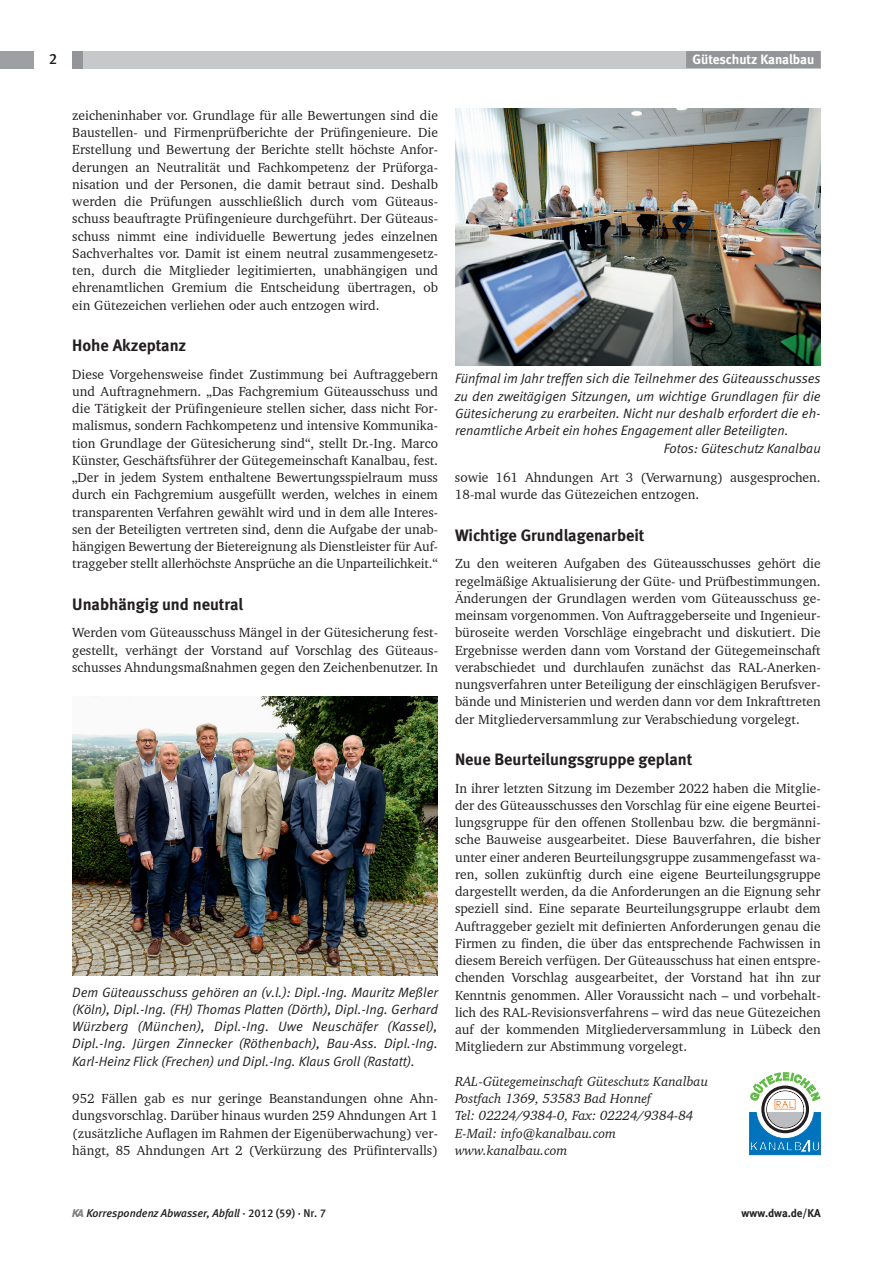
<style>
.page{position:relative;width:893px;height:1263px;background:#fff}
.page>*{position:absolute;margin:0;border:0;box-sizing:border-box;transform-origin:0 0}
.t1{font:16.5px "Meta Bold LF";color:#231f20}
.t2{font:15px "Meta Medium LF";color:#231f20}
.t3{font:13.5px/17.2px "Charter BT";color:#231f20;text-align:justify}
.t4{font:italic 13.5px/17.2px "Meta Normal LF";color:#231f20;text-align:justify}
.t5{font:italic 13.5px/17.2px "Charter BT";color:#231f20}
.t6{font:13.5px "Meta Bold LF";letter-spacing:-.005em;color:#fff}
.t7{font:italic 11.25px "Meta Medium LF";letter-spacing:-.005em;color:#231f20}
.t8{font:700 11.25px "Meta";color:#231f20}
.s1{font-family:"KAKW";font-style:normal;font-size:11.7px;color:#808285}
.s2{font-style:normal}
</style>
<div class="page">
<div style="left:78px;top:51px;width:743px;height:17px;background:#c7c8ca"></div>
<div style="left:686px;top:51px;width:135px;height:17px;background:#939598"></div>
<div style="left:72px;top:51px;width:11px;height:17px;background:#939598"></div>
<div style="left:0;top:51px;width:34px;height:17px;background:#9d9fa2"></div>
<svg style="left:749px;top:1155px;width:72px;height:1px"></svg>
<svg style="left:749px;top:1072px;width:72px;height:83px"></svg>
<img style="left:72px;top:696px;width:366px;height:279px">
<img style="left:455px;top:108px;width:366px;height:258px">
<p class="t2" style="left:49px;top:50px;width:10px">2</p>
<p class="t6" style="left:692px;top:51px;width:123px">Güteschutz Kanalbau</p>
<p class="t3" style="left:72px;top:106px;width:367px">zeicheninhaber vor. Grundlage für alle Bewertungen sind die Baustellen- und Firmenprüfberichte der Prüfingenieure. Die Erstellung und Bewertung der Berichte stellt höchste Anfor&shy;derungen an Neutralität und Fachkompetenz der Prüforga&shy;nisation und der Personen, die damit betraut sind. Deshalb werden die Prüfungen ausschließlich durch vom Güteaus&shy;schuss beauftragte Prüfingenieure durchgeführt. Der Güteaus&shy;schuss nimmt eine individuelle Bewertung jedes einzelnen Sachverhaltes vor. Damit ist einem neutral zusammengesetz&shy;ten, durch die Mitglieder legitimierten, unabhängigen und ehrenamtlichen Gremium die Entscheidung übertragen, ob ein Gütezeichen verliehen oder auch entzogen wird.</p>
<p class="t1" style="left:72px;top:335px;width:116px">Hohe Akzeptanz</p>
<p class="t3" style="left:72px;top:365px;width:367px">Diese Vorgehensweise findet Zustimmung bei Auftraggebern und Auftragnehmern. „Das Fachgremium Güteausschuss und die Tätigkeit der Prüfingenieure stellen sicher, dass nicht For&shy;malismus, sondern Fachkompetenz und intensive Kommunika&shy;tion Grundlage der Gütesicherung sind“, stellt Dr.-Ing. Marco Künster, Geschäftsführer der Gütegemeinschaft Kanalbau, fest. „Der in jedem System enthaltene Bewertungsspielraum muss durch ein Fachgremium ausgefüllt werden, welches in einem transparenten Verfahren gewählt wird und in dem alle Interes&shy;sen der Beteiligten vertreten sind, denn die Aufgabe der unab&shy;hängigen Bewertung der Bietereignung als Dienstleister für Auf&shy;traggeber stellt allerhöchste Ansprüche an die Unparteilichkeit.“</p>
<p class="t1" style="left:72px;top:594px;width:172px">Unabhängig und neutral</p>
<p class="t3" style="left:72px;top:624px;width:367px">Werden vom Güteausschuss Mängel in der Gütesicherung fest&shy;gestellt, verhängt der Vorstand auf Vorschlag des Güteaus&shy;schusses Ahndungsmaßnahmen gegen den Zeichenbenutzer. In</p>
<p class="t4" style="left:72px;top:983px;width:367px">Dem Güteausschuss gehören an (v.l.): Dipl.-Ing. Mauritz Meßler (Köln), Dipl.-Ing. (FH) Thomas Platten (Dörth), Dipl.-Ing. Gerhard Würzberg (München), Dipl.-Ing. Uwe Neuschäfer (Kassel), Dipl.-Ing. Jürgen Zinnecker (Röthenbach), Bau-Ass. Dipl.-Ing.<br>Karl-Heinz Flick (Frechen) und Dipl.-Ing. Klaus Groll (Rastatt).</p>
<p class="t3" style="left:72px;top:1090px;width:367px">952 Fällen gab es nur geringe Beanstandungen ohne Ahn&shy;dungsvorschlag. Darüber hinaus wurden 259 Ahndungen Art 1 (zusätzliche Auflagen im Rahmen der Eigenüberwachung) ver&shy;hängt, 85 Ahndungen Art 2 (Verkürzung des Prüfintervalls)</p>
<p class="t4" style="left:455px;top:370px;width:367px">Fünfmal im Jahr treffen sich die Teilnehmer des Güteausschusses</p>
<p class="t4" style="left:455px;top:387px;width:367px">zu den zweitägigen Sitzungen, um wichtige Grundlagen für die</p>
<p class="t4" style="left:455px;top:404px;width:367px">Gütesicherung zu erarbeiten. Nicht nur deshalb erfordert die eh-</p>
<p class="t4" style="left:455px;top:422px;width:335px">renamtliche Arbeit ein hohes Engagement aller Beteiligten.</p>
<p class="t4" style="left:664px;top:439px;width:158px">Fotos: Güteschutz Kanalbau</p>
<p class="t3" style="left:455px;top:469px;width:367px">sowie 161 Ahndungen Art 3 (Verwarnung) ausgesprochen.<br>18-mal wurde das Gütezeichen entzogen.</p>
<p class="t1" style="left:455px;top:525px;width:191px">Wichtige Grundlagenarbeit</p>
<p class="t3" style="left:455px;top:555px;width:367px">Zu den weiteren Aufgaben des Güteausschusses gehört die regelmäßige Aktualisierung der Güte- und Prüfbestimmungen.<br>Änderungen der Grundlagen werden vom Güteausschuss ge&shy;meinsam vorgenommen. Von Auftraggeberseite und Ingenieur&shy;büroseite werden Vorschläge eingebracht und diskutiert. Die Ergebnisse werden dann vom Vorstand der Gütegemeinschaft verabschiedet und durchlaufen zunächst das RAL-Anerken&shy;nungsverfahren unter Beteiligung der einschlägigen Berufsver&shy;bände und Ministerien und werden dann vor dem Inkrafttreten der Mitgliederversammlung zur Verabschiedung vorgelegt.</p>
<p class="t1" style="left:455px;top:749px;width:239px">Neue Beurteilungsgruppe geplant</p>
<p class="t3" style="left:455px;top:779px;width:367px">In ihrer letzten Sitzung im Dezember 2022 haben die Mitglie&shy;der des Güteausschusses den Vorschlag für eine eigene Beurtei&shy;lungsgruppe für den offenen Stollenbau bzw. die bergmänni&shy;sche Bauweise ausgearbeitet. Diese Bauverfahren, die bisher unter einer anderen Beurteilungsgruppe zusammengefasst wa&shy;ren, sollen zukünftig durch eine eigene Beurteilungsgruppe dargestellt werden, da die Anforderungen an die Eignung sehr speziell sind. Eine separate Beurteilungsgruppe erlaubt dem Auftraggeber gezielt mit definierten Anforderungen genau die Firmen zu finden, die über das entsprechende Fachwissen in diesem Bereich verfügen. Der Güteausschuss hat einen entspre&shy;chenden Vorschlag ausgearbeitet, der Vorstand hat ihn zur Kenntnis genommen. Aller Voraussicht nach – und vorbehalt&shy;lich des RAL-Revisionsverfahrens – wird das neue Gütezeichen auf der kommenden Mitgliederversammlung in Lübeck den Mitgliedern zur Abstimmung vorgelegt.</p>
<p class="t5" style="left:455px;top:1072px;width:255px">RAL-Gütegemeinschaft Güteschutz Kanalbau<br>Postfach 1369, 53583 Bad Honnef<br>Tel: 02224/9384-0, Fax: 02224/9384-84<br>E-Mail: info@kanalbau.com www.kanalbau.com</p>
<p class="t7" style="left:72px;top:1206px;width:255px"><span class="s1">a</span> Korrespondenz Abwasser, Abfall <span class="s2">· 2012 (59) · Nr. 7</span></p>
<p class="t8" style="left:742px;top:1206px;width:81px">www.dwa.de/KA</p>
</div>
